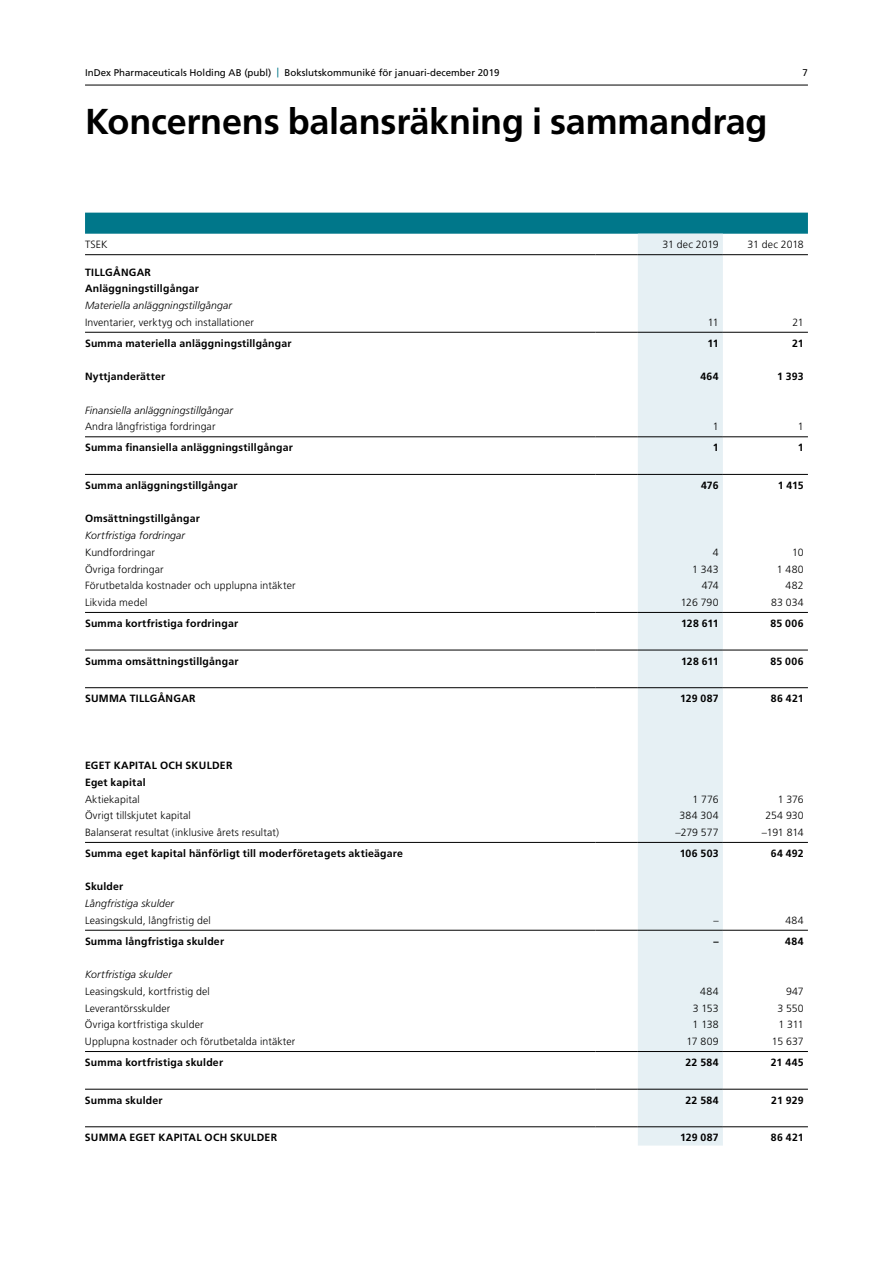
<style>
.page{position:relative;width:893px;height:1263px;background:#fff}
.page>*{position:absolute;margin:0;border:0;box-sizing:border-box;transform-origin:0 0}
.t1{font:700 36px "Frutiger";letter-spacing:-.005em;color:#000}
.t2{font:700 10.5px/16.6px "Frutiger";letter-spacing:.02em;color:#000}
.t3{font:300 10.5px "Frutiger";letter-spacing:.01em;color:#000}
.t4{font:italic 300 10.5px "Frutiger";letter-spacing:.01em;color:#000}
.t5{font:300 10.5px "Frutiger";letter-spacing:-.015em;color:#000}
.t6{font:9.75px "Frutiger";color:#000}
.s1{color:#00778a}
</style>
<div class="page">
<hr style="left:85px;top:85px;width:723px;height:1px;background:#000">
<div style="left:85px;top:213px;width:723px;height:21px;background:#00778a"></div>
<div style="left:638px;top:234px;width:85px;height:911px;background:#e6f0f4"></div>
<hr style="left:85px;top:254px;width:510px;height:1px;background:#000">
<hr style="left:595px;top:254px;width:43px;height:1px;background:#000">
<hr style="left:638px;top:254px;width:85px;height:1px;background:#000">
<hr style="left:723px;top:254px;width:85px;height:1px;background:#000">
<hr style="left:85px;top:332px;width:510px;height:1px;background:#000">
<hr style="left:595px;top:332px;width:43px;height:1px;background:#000">
<hr style="left:638px;top:332px;width:85px;height:1px;background:#000">
<hr style="left:723px;top:332px;width:85px;height:1px;background:#000">
<hr style="left:85px;top:436px;width:510px;height:1px;background:#000">
<hr style="left:595px;top:436px;width:43px;height:1px;background:#000">
<hr style="left:638px;top:436px;width:85px;height:1px;background:#000">
<hr style="left:723px;top:436px;width:85px;height:1px;background:#000">
<hr style="left:85px;top:612px;width:510px;height:1px;background:#000">
<hr style="left:595px;top:612px;width:43px;height:1px;background:#000">
<hr style="left:638px;top:612px;width:85px;height:1px;background:#000">
<hr style="left:723px;top:612px;width:85px;height:1px;background:#000">
<hr style="left:85px;top:687px;width:510px;height:1px;background:#000">
<hr style="left:595px;top:687px;width:43px;height:1px;background:#000">
<hr style="left:638px;top:687px;width:85px;height:1px;background:#000">
<hr style="left:723px;top:687px;width:85px;height:1px;background:#000">
<hr style="left:85px;top:1126px;width:510px;height:1px;background:#000">
<hr style="left:595px;top:1126px;width:43px;height:1px;background:#000">
<hr style="left:638px;top:1126px;width:85px;height:1px;background:#000">
<hr style="left:723px;top:1126px;width:85px;height:1px;background:#000">
<hr style="left:85px;top:930px;width:510px;height:1px;background:#000">
<hr style="left:595px;top:930px;width:43px;height:1px;background:#000">
<hr style="left:638px;top:930px;width:85px;height:1px;background:#000">
<hr style="left:723px;top:930px;width:85px;height:1px;background:#000">
<hr style="left:85px;top:1051px;width:510px;height:1px;background:#000">
<hr style="left:595px;top:1051px;width:43px;height:1px;background:#000">
<hr style="left:638px;top:1051px;width:85px;height:1px;background:#000">
<hr style="left:723px;top:1051px;width:85px;height:1px;background:#000">
<hr style="left:723px;top:842px;width:85px;height:1px;background:#000">
<hr style="left:85px;top:1089px;width:510px;height:1px;background:#000">
<hr style="left:595px;top:1089px;width:43px;height:1px;background:#000">
<hr style="left:638px;top:1089px;width:85px;height:1px;background:#000">
<hr style="left:723px;top:1089px;width:85px;height:1px;background:#000">
<hr style="left:85px;top:842px;width:510px;height:1px;background:#000">
<hr style="left:595px;top:842px;width:43px;height:1px;background:#000">
<hr style="left:638px;top:842px;width:85px;height:1px;background:#000">
<hr style="left:85px;top:474px;width:510px;height:1px;background:#000">
<hr style="left:595px;top:474px;width:43px;height:1px;background:#000">
<hr style="left:638px;top:474px;width:85px;height:1px;background:#000">
<hr style="left:723px;top:474px;width:85px;height:1px;background:#000">
<hr style="left:85px;top:650px;width:510px;height:1px;background:#000">
<hr style="left:595px;top:650px;width:43px;height:1px;background:#000">
<hr style="left:638px;top:650px;width:85px;height:1px;background:#000">
<hr style="left:723px;top:650px;width:85px;height:1px;background:#000">
<p class="t6" style="left:85px;top:67px;width:416px">InDex Pharmaceuticals Holding AB (publ) <span class="s1">|</span> Bokslutskommuniké för januari-december 2019</p>
<p class="t6" style="left:802px;top:67px;width:7px">7</p>
<h1 class="t1" style="left:85px;top:101px;width:684px">Koncernens balansräkning i sammandrag</h1>
<p class="t3" style="left:85px;top:239px;width:24px">TSEK</p>
<p class="t5" style="left:662px;top:239px;width:58px">31 dec 2019</p>
<p class="t5" style="left:747px;top:239px;width:58px">31 dec 2018</p>
<p class="t2" style="left:85px;top:264px;width:115px">TILLGÅNGAR<br>Anläggningstillgångar</p>
<p class="t4" style="left:85px;top:299px;width:148px">Materiella anläggningstillgångar</p>
<p class="t3" style="left:85px;top:316px;width:170px">Inventarier, verktyg och installationer</p>
<p class="t3" style="left:708px;top:316px;width:12px">11</p>
<p class="t3" style="left:792px;top:316px;width:13px">21</p>
<p class="t2" style="left:85px;top:335px;width:208px">Summa materiella anläggningstillgångar</p>
<p class="t2" style="left:707px;top:335px;width:13px">11</p>
<p class="t2" style="left:792px;top:335px;width:13px">21</p>
<p class="t2" style="left:85px;top:368px;width:82px">Nyttjanderätter</p>
<p class="t2" style="left:700px;top:368px;width:20px">464</p>
<p class="t2" style="left:777px;top:368px;width:28px">1 393</p>
<p class="t4" style="left:85px;top:404px;width:149px">Finansiella anläggningstillgångar</p>
<p class="t3" style="left:85px;top:421px;width:132px">Andra långfristiga fordringar</p>
<p class="t3" style="left:713px;top:421px;width:7px">1</p>
<p class="t3" style="left:798px;top:421px;width:7px">1</p>
<p class="t2" style="left:85px;top:439px;width:209px">Summa finansiella anläggningstillgångar</p>
<p class="t2" style="left:713px;top:439px;width:7px">1</p>
<p class="t2" style="left:798px;top:439px;width:7px">1</p>
<p class="t2" style="left:85px;top:477px;width:154px">Summa anläggningstillgångar</p>
<p class="t2" style="left:701px;top:477px;width:19px">476</p>
<p class="t2" style="left:778px;top:477px;width:27px">1 415</p>
<p class="t2" style="left:85px;top:510px;width:116px">Omsättningstillgångar</p>
<p class="t4" style="left:85px;top:529px;width:102px">Kortfristiga fordringar</p>
<p class="t3" style="left:85px;top:546px;width:72px">Kundfordringar</p>
<p class="t3" style="left:713px;top:546px;width:7px">4</p>
<p class="t3" style="left:792px;top:546px;width:13px">10</p>
<p class="t3" style="left:85px;top:563px;width:80px">Övriga fordringar</p>
<p class="t3" style="left:692px;top:563px;width:28px">1 343</p>
<p class="t3" style="left:777px;top:563px;width:28px">1 480</p>
<p class="t3" style="left:85px;top:580px;width:212px">Förutbetalda kostnader och upplupna intäkter</p>
<p class="t3" style="left:702px;top:580px;width:18px">474</p>
<p class="t3" style="left:786px;top:580px;width:20px">482</p>
<p class="t3" style="left:85px;top:596px;width:64px">Likvida medel</p>
<p class="t3" style="left:681px;top:596px;width:39px">126 790</p>
<p class="t3" style="left:771px;top:596px;width:34px">83 034</p>
<p class="t2" style="left:85px;top:615px;width:155px">Summa kortfristiga fordringar</p>
<p class="t2" style="left:681px;top:615px;width:39px">128 611</p>
<p class="t2" style="left:770px;top:615px;width:35px">85 006</p>
<p class="t2" style="left:85px;top:652px;width:155px">Summa omsättningstillgångar</p>
<p class="t2" style="left:681px;top:652px;width:39px">128 611</p>
<p class="t2" style="left:770px;top:652px;width:35px">85 006</p>
<p class="t2" style="left:85px;top:690px;width:112px">SUMMA TILLGÅNGAR</p>
<p class="t2" style="left:680px;top:690px;width:40px">129 087</p>
<p class="t2" style="left:771px;top:690px;width:34px">86 421</p>
<p class="t2" style="left:85px;top:757px;width:149px">EGET KAPITAL OCH SKULDER<br>Eget kapital</p>
<p class="t3" style="left:85px;top:793px;width:56px">Aktiekapital</p>
<p class="t3" style="left:692px;top:793px;width:28px">1 776</p>
<p class="t3" style="left:778px;top:793px;width:27px">1 376</p>
<p class="t3" style="left:85px;top:810px;width:107px">Övrigt tillskjutet kapital</p>
<p class="t3" style="left:679px;top:810px;width:41px">384 304</p>
<p class="t3" style="left:765px;top:810px;width:40px">254 930</p>
<p class="t3" style="left:85px;top:826px;width:196px">Balanserat resultat (inklusive årets resultat)</p>
<p class="t3" style="left:675px;top:826px;width:45px">–279 577</p>
<p class="t3" style="left:762px;top:826px;width:43px">–191 814</p>
<p class="t2" style="left:85px;top:845px;width:320px">Summa eget kapital hänförligt till moderföretagets aktieägare</p>
<p class="t2" style="left:680px;top:845px;width:40px">106 503</p>
<p class="t2" style="left:771px;top:845px;width:34px">64 492</p>
<p class="t2" style="left:85px;top:878px;width:40px">Skulder</p>
<p class="t4" style="left:85px;top:897px;width:91px">Långfristiga skulder</p>
<p class="t3" style="left:85px;top:914px;width:127px">Leasingskuld, långfristig del</p>
<p class="t3" style="left:713px;top:914px;width:7px">–</p>
<p class="t3" style="left:785px;top:914px;width:20px">484</p>
<p class="t2" style="left:85px;top:933px;width:141px">Summa långfristiga skulder</p>
<p class="t2" style="left:713px;top:933px;width:7px">–</p>
<p class="t2" style="left:785px;top:933px;width:20px">484</p>
<p class="t4" style="left:85px;top:968px;width:88px">Kortfristiga skulder</p>
<p class="t3" style="left:85px;top:985px;width:126px">Leasingskuld, kortfristig del</p>
<p class="t3" style="left:700px;top:985px;width:20px">484</p>
<p class="t3" style="left:786px;top:985px;width:19px">947</p>
<p class="t3" style="left:85px;top:1002px;width:87px">Leverantörsskulder</p>
<p class="t3" style="left:693px;top:1002px;width:27px">3 153</p>
<p class="t3" style="left:777px;top:1002px;width:28px">3 550</p>
<p class="t3" style="left:85px;top:1019px;width:120px">Övriga kortfristiga skulder</p>
<p class="t3" style="left:693px;top:1019px;width:27px">1 138</p>
<p class="t3" style="left:778px;top:1019px;width:27px">1 311</p>
<p class="t3" style="left:85px;top:1036px;width:212px">Upplupna kostnader och förutbetalda intäkter</p>
<p class="t3" style="left:686px;top:1036px;width:34px">17 809</p>
<p class="t3" style="left:772px;top:1036px;width:33px">15 637</p>
<p class="t2" style="left:85px;top:1054px;width:140px">Summa kortfristiga skulder</p>
<p class="t2" style="left:685px;top:1054px;width:35px">22 584</p>
<p class="t2" style="left:771px;top:1054px;width:34px">21 445</p>
<p class="t2" style="left:85px;top:1092px;width:79px">Summa skulder</p>
<p class="t2" style="left:685px;top:1092px;width:35px">22 584</p>
<p class="t2" style="left:771px;top:1092px;width:34px">21 929</p>
<p class="t2" style="left:85px;top:1129px;width:194px">SUMMA EGET KAPITAL OCH SKULDER</p>
<p class="t2" style="left:680px;top:1129px;width:40px">129 087</p>
<p class="t2" style="left:771px;top:1129px;width:34px">86 421</p>
</div>
